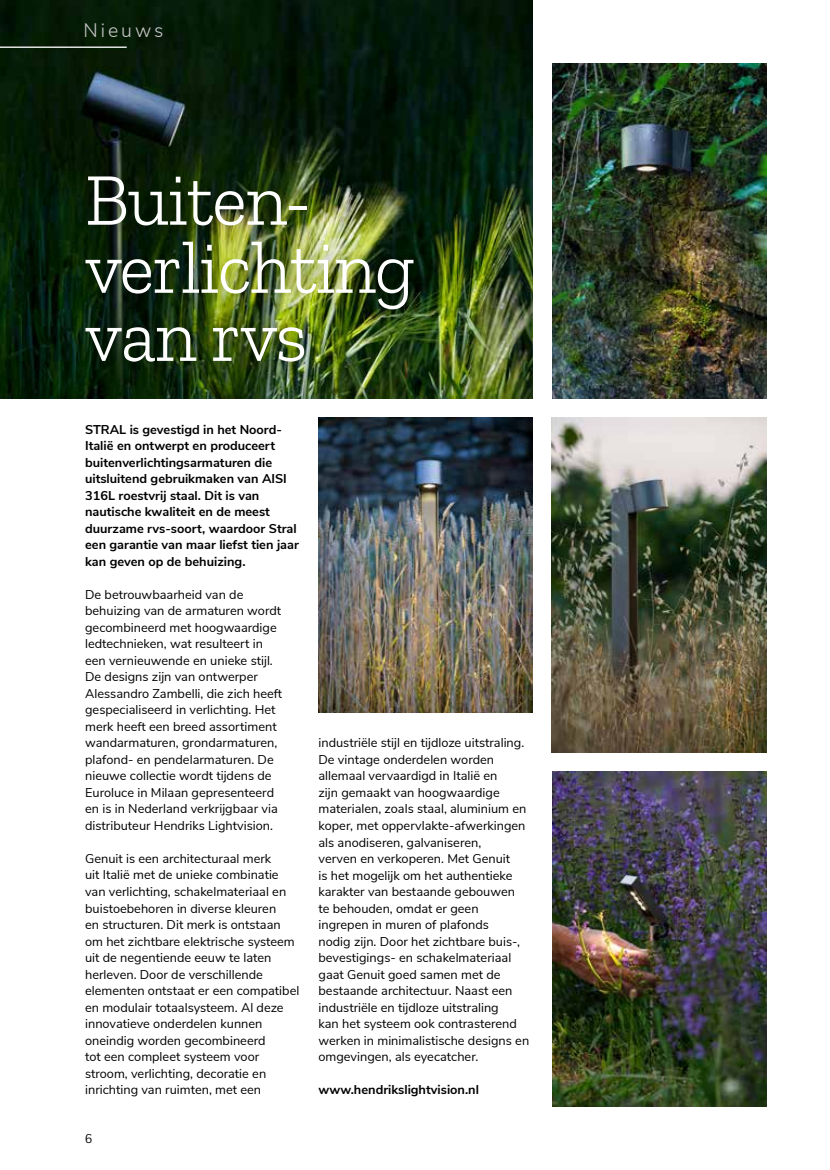
<style>
.page{position:relative;width:830px;height:1170px;background:#fff}
.page>*{position:absolute;margin:0;border:0;box-sizing:border-box;transform-origin:0 0}
.t1{font:300 74.25px/68.1px "Zilla Slab";letter-spacing:-.02em;color:#fff}
.t2{font:300 19.5px "Nunito Sans";letter-spacing:.15em;color:#c6c6c6}
.t3{font:13.5px "Zilla Slab";color:#000}
.t4{font:12.75px/16.5px "Nunito Sans";color:#000}
.t5{font:700 12.75px/16.5px "Nunito Sans";color:#000}
</style>
<div class="page">
<img style="left:0;top:0;width:532px;height:398px">
<hr style="left:0;top:47px;width:126px;height:1px;background:#fff">
<img style="left:318px;top:417px;width:214px;height:295px">
<div style="left:57px;top:145px;width:384px;height:248px;background:#000;opacity:.75"></div>
<img style="left:552px;top:771px;width:213px;height:335px">
<img style="left:552px;top:64px;width:214px;height:334px">
<img style="left:551px;top:417px;width:214px;height:335px">
<h2 class="t2" style="left:83px;top:16px;width:81px">Nieuws</h2>
<h1 class="t1" style="left:85px;top:166px;width:331px">Buiten&shy;verlichting van rvs</h1>
<p class="t5" style="left:85px;top:420px;width:215px">STRAL is gevestigd in het Noord-Italië en ontwerpt en produceert buitenverlichtingsarmaturen die uitsluitend gebruikmaken van AISI 316L roestvrij staal. Dit is van nautische kwaliteit en de meest duurzame rvs-soort, waardoor Stral een garantie van maar liefst tien jaar kan geven op de behuizing.</p>
<p class="t4" style="left:85px;top:585px;width:198px">De betrouwbaarheid van de behuizing van de armaturen wordt gecombineerd met hoogwaardige ledtechnieken, wat resulteert in een vernieuwende en unieke stijl.<br>De designs zijn van ontwerper Alessandro Zambelli, die zich heeft gespecialiseerd in verlichting. Het merk heeft een breed assortiment wandarmaturen, grondarmaturen, plafond- en pendelarmaturen. De nieuwe collectie wordt tijdens de Euroluce in Milaan gepresenteerd en is in Nederland verkrijgbaar via distributeur Hendriks Lightvision.</p>
<p class="t4" style="left:85px;top:849px;width:216px">Genuit is een architecturaal merk<br>uit Italië met de unieke combinatie van verlichting, schakelmateriaal en buistoebehoren in diverse kleuren<br>en structuren. Dit merk is ontstaan om het zichtbare elektrische systeem uit de negentiende eeuw te laten herleven. Door de verschillende elementen ontstaat er een compatibel en modulair totaalsysteem. Al deze innovatieve onderdelen kunnen oneindig worden gecombineerd<br>tot een compleet systeem voor stroom, verlichting, decoratie en inrichting van ruimten, met een</p>
<p class="t3" style="left:85px;top:1130px;width:9px">6</p>
<p class="t4" style="left:318px;top:734px;width:212px">industriële stijl en tijdloze uitstraling.<br>De vintage onderdelen worden allemaal vervaardigd in Italië en<br>zijn gemaakt van hoogwaardige materialen, zoals staal, aluminium en koper, met oppervlakte-afwerkingen als anodiseren, galvaniseren,<br>verven en verkoperen. Met Genuit<br>is het mogelijk om het authentieke karakter van bestaande gebouwen te behouden, omdat er geen ingrepen in muren of plafonds<br>nodig zijn. Door het zichtbare buis-, bevestigings- en schakelmateriaal gaat Genuit goed samen met de bestaande architectuur. Naast een industriële en tijdloze uitstraling<br>kan het systeem ook contrasterend werken in minimalistische designs en omgevingen, als eyecatcher.</p>
<p class="t5" style="left:318px;top:1080px;width:162px">www.hendrikslightvision.nl</p>
</div>
